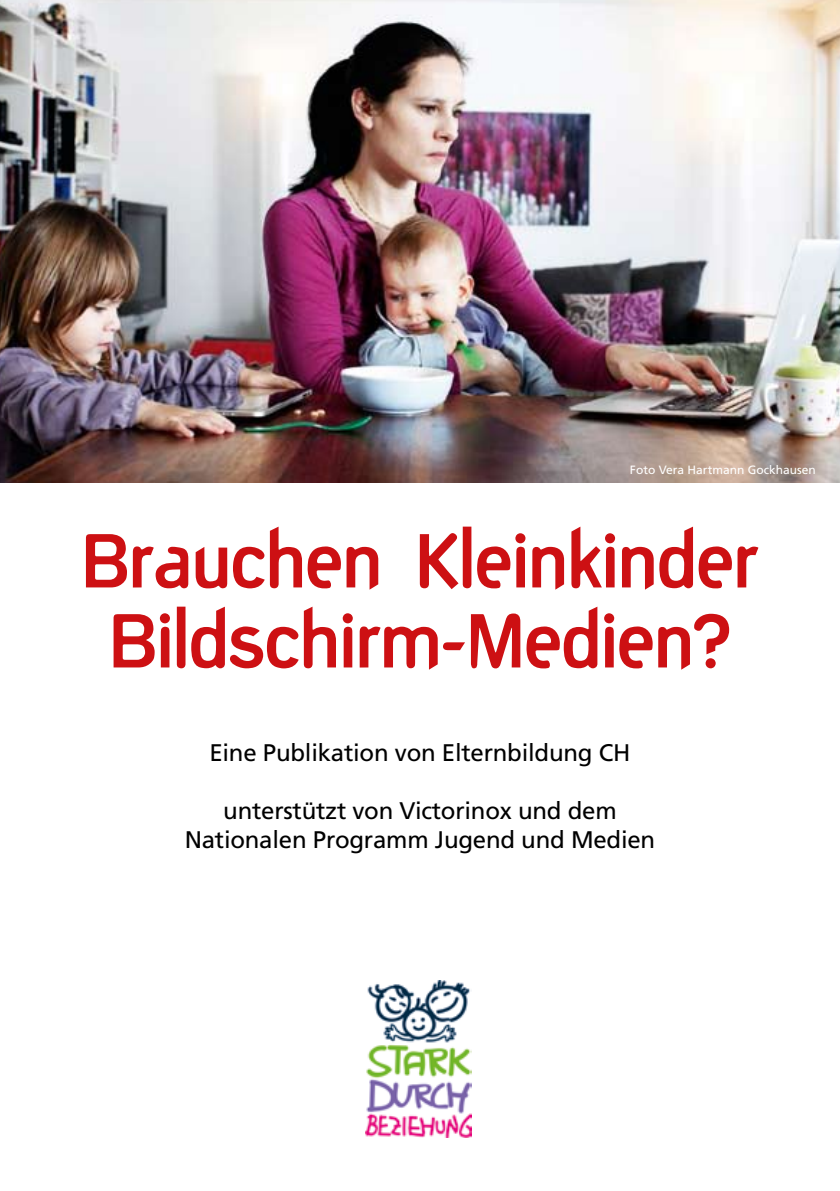
<style>
.page{position:relative;width:840px;height:1191px;background:#fff}
.page>*{position:absolute;margin:0;border:0;box-sizing:border-box;transform-origin:0 0}
.t1{font:700 80px/80px "Decon Struct EF";color:#cd1013;text-align:center}
.t2{font:24px/28.8px "Frutiger";letter-spacing:-.01em;color:#000;text-align:center}
.t3{font:12px "Frutiger";color:#fff}
</style>
<div class="page">
<img style="left:0;top:0;width:839px;height:482px">
<img style="left:365px;top:980px;width:106px;height:157px">
<p class="t3" style="left:629px;top:463px;width:187px">Foto Vera Hartmann Gockhausen</p>
<h1 class="t1" style="left:82px;top:524px;width:678px">Brauchen Kleinkinder<br>Bildschirm-Medien?</h1>
<p class="t2" style="left:209px;top:738px;width:422px">Eine Publikation von Elternbildung CH</p>
<p class="t2" style="left:184px;top:796px;width:472px">unterstützt von Victorinox und dem<br>Nationalen Programm Jugend und Medien</p>
</div>
